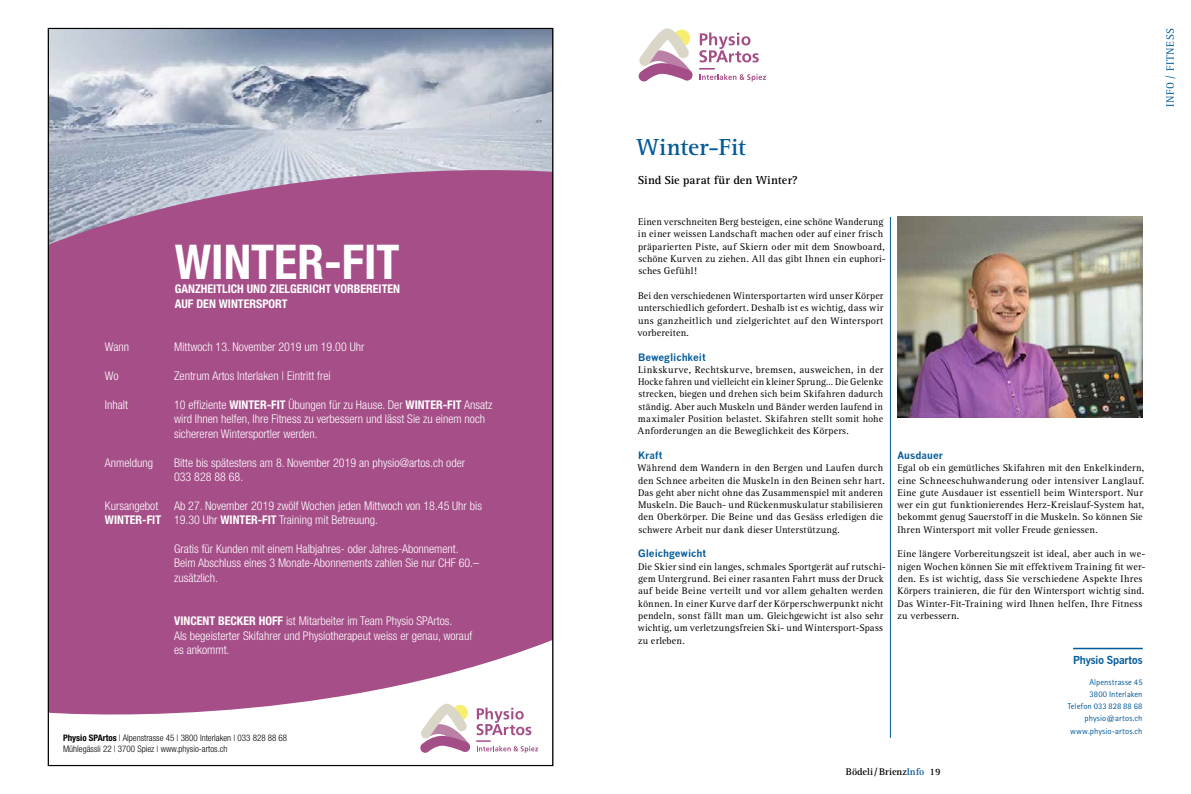
<style>
.page{position:relative;width:1191px;height:794px;background:#fff}
.page>*{position:absolute;margin:0;border:0;box-sizing:border-box;transform-origin:0 0}
.t1{font:700 condensed 48px "Helvetica Neue";color:#fff}
.t2{font:700 24px "Rotis Serif";letter-spacing:-.005em;color:#005a9a}
.t3{font:300 condensed 12px/14.4px "Helvetica Neue";color:#fff}
.t4{font:700 condensed 12px/14.4px "Helvetica Neue";color:#fff}
.t5{font:700 12px "Rotis Serif";color:#000}
.t6{font:700 11px "News Gothic BT";letter-spacing:-.005em;color:#005a9a}
.t7{font:11px "Rotis Serif";letter-spacing:.06em;color:#005a9a}
.t8{font:10px/12.3px "Rotis Serif";letter-spacing:.02em;color:#000}
.t9{font:700 10px "News Gothic";color:#005a9a}
.t10{font:700 10px "Rotis Serif";color:#000}
.t11{font:300 condensed 9px/10.8px "Helvetica Neue";color:#000}
.t12{font:8.5px/12.3px "Rotis Sans Serif";letter-spacing:.01em;color:#005a9a;text-align:right}
.s1{font-weight:700}
.s2{color:#005a9a}
</style>
<div class="page">
<img style="left:50px;top:30px;width:501px;height:122px">
<svg style="left:50px;top:152px;width:501px;height:563px;background:#a95b90"></svg>
<svg style="left:420px;top:703px;width:118px;height:49px"></svg>
<img style="left:897px;top:217px;width:245px;height:201px">
<svg style="left:699px;top:32px;width:60px;height:30px"></svg>
<svg style="left:638px;top:28px;width:55px;height:53px"></svg>
<svg style="left:699px;top:68px;width:67px;height:14px"></svg>
<hr style="left:1073px;top:648px;width:69px;height:1px;background:#005a9a">
<hr style="left:890px;top:217px;width:1px;height:521px;background:#005a9a">
<h1 class="t1" style="left:175px;top:233px;width:226px">WINTER-FIT</h1>
<p class="t4" style="left:175px;top:282px;width:227px">GANZHEITLICH UND ZIELGERICHT VORBEREITEN<br>AUF DEN WINTERSPORT</p>
<p class="t3" style="left:105px;top:340px;width:26px">Wann</p>
<p class="t3" style="left:174px;top:340px;width:192px">Mittwoch 13. November 2019 um 19.00 Uhr</p>
<p class="t3" style="left:105px;top:369px;width:15px">Wo</p>
<p class="t3" style="left:174px;top:369px;width:158px">Zentrum Artos Interlaken | Eintritt frei</p>
<p class="t3" style="left:105px;top:397px;width:25px">Inhalt</p>
<p class="t3" style="left:174px;top:397px;width:320px">10 effiziente <span class="s1">WINTER-FIT</span> Übungen für zu Hause. Der <span class="s1">WINTER-FIT</span> Ansatz wird Ihnen helfen, Ihre Fitness zu verbessern und lässt Sie zu einem noch sichereren Wintersportler werden.</p>
<p class="t3" style="left:105px;top:455px;width:50px">Anmeldung</p>
<p class="t3" style="left:174px;top:455px;width:292px">Bitte bis spätestens am 8. November 2019 an physio@artos.ch oder<br>033 828 88 68.</p>
<p class="t3" style="left:105px;top:498px;width:55px">Kursangebot</p>
<p class="t3" style="left:105px;top:498px;width:379px;text-indent:69px">Ab 27. November 2019 zwölf Wochen jeden Mittwoch von 18.45 Uhr bis<br><span class="s1">WINTER-FIT</span> 19.30 Uhr <span class="s1">WINTER-FIT</span> Training mit Betreuung.</p>
<p class="t3" style="left:174px;top:541px;width:306px">Gratis für Kunden mit einem Halbjahres- oder Jahres-Abonnement.<br>Beim Abschluss eines 3 Monate-Abonnements zahlen Sie nur CHF 60.– zusätzlich.</p>
<p class="t3" style="left:174px;top:613px;width:300px"><span class="s1">VINCENT BECKER HOFF</span> ist Mitarbeiter im Team Physio SPArtos.<br>Als begeisterter Skifahrer und Physiotherapeut weiss er genau, worauf es ankommt.</p>
<p class="t11" style="left:63px;top:732px;width:226px"><span class="s1">Physio SPArtos</span> | Alpenstrasse 45 | 3800 Interlaken | 033 828 88 68<br>Mühlegässli 22 | 3700 Spiez | www.physio-artos.ch</p>
<h2 class="t2" style="left:636px;top:133px;width:111px">Winter-Fit</h2>
<p class="t5" style="left:638px;top:173px;width:161px">Sind Sie parat für den Winter?</p>
<p class="t8" style="left:638px;top:216px;width:249px">Einen verschneiten Berg besteigen, eine schöne Wanderung in einer weissen Landschaft machen oder auf einer frisch präparierten Piste, auf Skiern oder mit dem Snowboard, schöne Kurven zu ziehen. All das gibt Ihnen ein euphori&shy;sches Gefühl!</p>
<p class="t8" style="left:637px;top:290px;width:247px;text-align:justify">Bei den verschiedenen Wintersportarten wird unser Körper unterschiedlich gefordert. Deshalb ist es wichtig, dass wir uns ganzheitlich und zielgerichtet auf den Wintersport vorbereiten.</p>
<p class="t9" style="left:638px;top:351px;width:69px">Beweglichkeit</p>
<p class="t8" style="left:637px;top:363px;width:248px;text-align:justify">Linkskurve, Rechtskurve, bremsen, ausweichen, in der Hocke fahren und vielleicht ein kleiner Sprung… Die Gelenke strecken, biegen und drehen sich beim Skifahren dadurch ständig. Aber auch Muskeln und Bänder werden laufend in maximaler Position belastet. Skifahren stellt somit hohe Anforderungen an die Beweglichkeit des Körpers.</p>
<p class="t9" style="left:638px;top:449px;width:26px">Kraft</p>
<p class="t8" style="left:637px;top:462px;width:249px">Während dem Wandern in den Bergen und Laufen durch den Schnee arbeiten die Muskeln in den Beinen sehr hart.<br>Das geht aber nicht ohne das Zusammenspiel mit anderen Muskeln. Die Bauch- und Rückenmuskulatur stabilisieren den Oberkörper. Die Beine und das Gesäss erledigen die schwere Arbeit nur dank dieser Unterstützung.</p>
<p class="t9" style="left:638px;top:547px;width:70px">Gleichgewicht</p>
<p class="t8" style="left:637px;top:560px;width:250px">Die Skier sind ein langes, schmales Sportgerät auf rutschi&shy;gem Untergrund. Bei einer rasanten Fahrt muss der Druck auf beide Beine verteilt und vor allem gehalten werden können. In einer Kurve darf der Körperschwerpunkt nicht pendeln, sonst fällt man um. Gleichgewicht ist also sehr wichtig, um verletzungsfreien Ski- und Wintersport-Spass zu erleben.</p>
<p class="t9" style="left:897px;top:449px;width:47px">Ausdauer</p>
<p class="t8" style="left:897px;top:462px;width:249px">Egal ob ein gemütliches Skifahren mit den Enkelkindern, eine Schneeschuhwanderung oder intensiver Langlauf.<br>Eine gute Ausdauer ist essentiell beim Wintersport. Nur wer ein gut funktionierendes Herz-Kreislauf-System hat, bekommt genug Sauerstoff in die Muskeln. So können Sie Ihren Wintersport mit voller Freude geniessen.</p>
<p class="t8" style="left:897px;top:548px;width:250px">Eine längere Vorbereitungszeit ist ideal, aber auch in we&shy;nigen Wochen können Sie mit effektivem Training fit wer&shy;den. Es ist wichtig, dass Sie verschiedene Aspekte Ihres Körpers trainieren, die für den Wintersport wichtig sind.<br>Das Winter-Fit-Training wird Ihnen helfen, Ihre Fitness zu verbessern.</p>
<p class="t6" style="left:1073px;top:653px;width:71px">Physio Spartos</p>
<p class="t12" style="left:1067px;top:675px;width:76px">Alpenstrasse 45<br>3800 Interlaken<br>Telefon 033 828 88 68 physio@artos.ch www.physio-artos.ch</p>
<p class="t10" style="left:846px;top:765px;width:96px">Bödeli/Brienz<span class="s2">Info</span> 19</p>
<p class="t7" style="left:1164px;top:107px;width:80px;rotate:-90deg">INFO / FITNESS</p>
</div>
